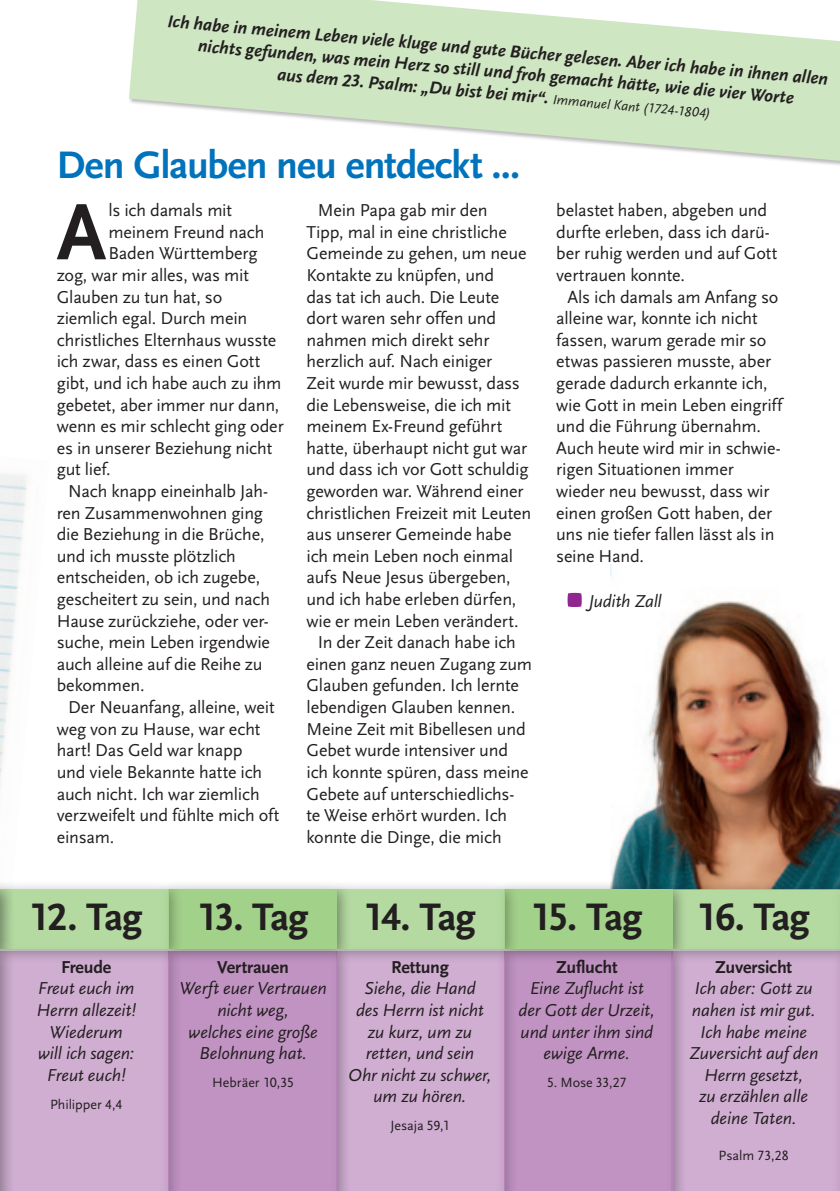
<style>
.page{position:relative;width:840px;height:1191px;background:#fff}
.page>*{position:absolute;margin:0;border:0;box-sizing:border-box;transform-origin:0 0}
.t1{font:700 83.4px "Scala Sans LF";color:#231f20}
.t2{font:700 40px "Scala Sans LF";letter-spacing:-.07em;color:#231f20}
.t3{font:700 40px "Scala Sans LF";letter-spacing:-.02em;color:#0073bc}
.t4{font:18px/21.6px "Scala Sans LF";letter-spacing:-.01em;color:#231f20}
.t5{font:italic 18px/21.6px "Scala Sans LF";letter-spacing:-.005em;color:#231f20;text-align:center}
.t6{font:italic 700 18px/21.6px "Scala Sans LF";color:#231f20;text-align:center}
.t7{font:700 18px "Scala Sans LF";letter-spacing:-.015em;color:#231f20}
.t8{font:14px "Scala Sans LF";letter-spacing:-.005em;color:#231f20}
.s1{font-weight:400;font-size:14px}
</style>
<div class="page">
<svg style="left:129px;top:0;width:710px;height:161px;fill:#cee6c1"></svg>
<img style="left:610px;top:564px;width:229px;height:315px">
<hr style="left:839px;top:951px;width:1px;height:240px;background:#b279b4">
<hr style="left:839px;top:889px;width:1px;height:59px;background:#a2d18a">
<svg style="left:567px;top:593px;width:14px;height:14px"></svg>
<div style="left:671px;top:951px;width:168px;height:240px;background:#d0aed2"></div>
<div style="left:494px;top:941px;width:193px;height:250px;background:#231f20;opacity:.5"></div>
<div style="left:503px;top:951px;width:168px;height:240px;background:#c193c3"></div>
<div style="left:662px;top:879px;width:177px;height:85px;background:#231f20;opacity:.5"></div>
<div style="left:671px;top:889px;width:168px;height:59px;background:#b4daa1"></div>
<div style="left:326px;top:941px;width:193px;height:250px;background:#231f20;opacity:.5"></div>
<div style="left:336px;top:951px;width:167px;height:240px;background:#d0aed2"></div>
<div style="left:494px;top:879px;width:193px;height:85px;background:#231f20;opacity:.5"></div>
<div style="left:503px;top:889px;width:168px;height:59px;background:#a2d18a"></div>
<div style="left:158px;top:941px;width:193px;height:250px;background:#231f20;opacity:.5"></div>
<div style="left:168px;top:951px;width:168px;height:240px;background:#c193c3"></div>
<div style="left:326px;top:879px;width:193px;height:85px;background:#231f20;opacity:.5"></div>
<div style="left:336px;top:889px;width:167px;height:59px;background:#b4daa1"></div>
<div style="left:0;top:941px;width:183px;height:250px;background:#231f20;opacity:.5"></div>
<div style="left:0;top:951px;width:168px;height:240px;background:#d0aed2"></div>
<div style="left:158px;top:879px;width:193px;height:85px;background:#231f20;opacity:.5"></div>
<div style="left:168px;top:889px;width:168px;height:59px;background:#a2d18a"></div>
<div style="left:0;top:879px;width:183px;height:85px;background:#231f20;opacity:.5"></div>
<div style="left:0;top:889px;width:168px;height:59px;background:#b4daa1"></div>
<div style="left:0;top:941px;width:16px;height:250px;background:#231f20;opacity:.5"></div>
<hr style="left:0;top:951px;width:1px;height:240px;background:#b279b4">
<div style="left:0;top:879px;width:16px;height:85px;background:#231f20;opacity:.5"></div>
<img style="left:0;top:787px;width:50px;height:132px">
<img style="left:0;top:473px;width:27px;height:314px">
<p class="t6" style="left:168px;top:10px;width:664px;rotate:5deg">Ich habe in meinem Leben viele kluge und gute Bücher gelesen. Aber ich habe in ihnen allen nichts gefunden, was mein Herz so still und froh gemacht hätte, wie die vier Worte<br>aus dem 23. Psalm: „Du bist bei mir“. <span class="s1">Immanuel Kant (1724-1804)</span></p>
<h2 class="t3" style="left:57px;top:141px;width:465px">Den Glauben neu entdeckt ...</h2>
<h1 class="t1" style="left:57px;top:182px;width:51px">A</h1>
<p class="t4" style="left:108px;top:199px;width:125px">ls ich damals mit</p>
<p class="t4" style="left:108px;top:221px;width:157px">meinem Freund nach</p>
<p class="t4" style="left:108px;top:243px;width:151px">Baden Württemberg</p>
<p class="t4" style="left:57px;top:264px;width:194px">zog, war mir alles, was mit</p>
<p class="t4" style="left:57px;top:286px;width:167px">Glauben zu tun hat, so</p>
<p class="t4" style="left:57px;top:307px;width:192px">ziemlich egal. Durch mein</p>
<p class="t4" style="left:57px;top:329px;width:221px">christliches Elternhaus wusste</p>
<p class="t4" style="left:57px;top:351px;width:205px">ich zwar, dass es einen Gott</p>
<p class="t4" style="left:57px;top:372px;width:226px">gibt, und ich habe auch zu ihm</p>
<p class="t4" style="left:57px;top:394px;width:224px">gebetet, aber immer nur dann,</p>
<p class="t4" style="left:57px;top:415px;width:228px">wenn es mir schlecht ging oder</p>
<p class="t4" style="left:57px;top:437px;width:217px">es in unserer Beziehung nicht</p>
<p class="t4" style="left:57px;top:459px;width:55px">gut lief.</p>
<p class="t4" style="left:68px;top:480px;width:201px">Nach knapp eineinhalb Jah-</p>
<p class="t4" style="left:57px;top:502px;width:208px">ren Zusammenwohnen ging</p>
<p class="t4" style="left:57px;top:523px;width:209px">die Beziehung in die Brüche,</p>
<p class="t4" style="left:57px;top:545px;width:180px">und ich musste plötzlich</p>
<p class="t4" style="left:57px;top:567px;width:205px">entscheiden, ob ich zugebe,</p>
<p class="t4" style="left:57px;top:588px;width:215px">gescheitert zu sein, und nach</p>
<p class="t4" style="left:57px;top:610px;width:213px">Hause zurückziehe, oder ver-</p>
<p class="t4" style="left:57px;top:631px;width:215px">suche, mein Leben irgendwie</p>
<p class="t4" style="left:57px;top:653px;width:207px">auch alleine auf die Reihe zu</p>
<p class="t4" style="left:57px;top:675px;width:89px">bekommen.</p>
<p class="t4" style="left:68px;top:696px;width:208px">Der Neuanfang, alleine, weit</p>
<p class="t4" style="left:57px;top:718px;width:205px">weg von zu Hause, war echt</p>
<p class="t4" style="left:57px;top:739px;width:187px">hart! Das Geld war knapp</p>
<p class="t4" style="left:57px;top:761px;width:207px">und viele Bekannte hatte ich</p>
<p class="t4" style="left:57px;top:783px;width:204px">auch nicht. Ich war ziemlich</p>
<p class="t4" style="left:57px;top:804px;width:224px">verzweifelt und fühlte mich oft</p>
<p class="t4" style="left:57px;top:826px;width:59px">einsam.</p>
<p class="t4" style="left:317px;top:199px;width:171px">Mein Papa gab mir den</p>
<p class="t4" style="left:306px;top:221px;width:202px">Tipp, mal in eine christliche</p>
<p class="t4" style="left:306px;top:243px;width:221px">Gemeinde zu gehen, um neue</p>
<p class="t4" style="left:306px;top:264px;width:189px">Kontakte zu knüpfen, und</p>
<p class="t4" style="left:306px;top:286px;width:194px">das tat ich auch. Die Leute</p>
<p class="t4" style="left:306px;top:307px;width:191px">dort waren sehr offen und</p>
<p class="t4" style="left:306px;top:329px;width:184px">nahmen mich direkt sehr</p>
<p class="t4" style="left:306px;top:351px;width:187px">herzlich auf. Nach einiger</p>
<p class="t4" style="left:306px;top:372px;width:215px">Zeit wurde mir bewusst, dass</p>
<p class="t4" style="left:306px;top:394px;width:206px">die Lebensweise, die ich mit</p>
<p class="t4" style="left:306px;top:415px;width:197px">meinem Ex-Freund geführt</p>
<p class="t4" style="left:306px;top:437px;width:222px">hatte, überhaupt nicht gut war</p>
<p class="t4" style="left:306px;top:459px;width:223px">und dass ich vor Gott schuldig</p>
<p class="t4" style="left:306px;top:480px;width:218px">geworden war. Während einer</p>
<p class="t4" style="left:306px;top:502px;width:226px">christlichen Freizeit mit Leuten</p>
<p class="t4" style="left:306px;top:523px;width:206px">aus unserer Gemeinde habe</p>
<p class="t4" style="left:306px;top:545px;width:208px">ich mein Leben noch einmal</p>
<p class="t4" style="left:306px;top:567px;width:206px">aufs Neue Jesus übergeben,</p>
<p class="t4" style="left:306px;top:588px;width:211px">und ich habe erleben dürfen,</p>
<p class="t4" style="left:306px;top:610px;width:214px">wie er mein Leben verändert.</p>
<p class="t4" style="left:317px;top:631px;width:199px">In der Zeit danach habe ich</p>
<p class="t4" style="left:306px;top:653px;width:227px">einen ganz neuen Zugang zum</p>
<p class="t4" style="left:306px;top:675px;width:214px">Glauben gefunden. Ich lernte</p>
<p class="t4" style="left:306px;top:696px;width:210px">lebendigen Glauben kennen.</p>
<p class="t4" style="left:306px;top:718px;width:221px">Meine Zeit mit Bibellesen und</p>
<p class="t4" style="left:306px;top:739px;width:203px">Gebet wurde intensiver und</p>
<p class="t4" style="left:306px;top:761px;width:223px">ich konnte spüren, dass meine</p>
<p class="t4" style="left:306px;top:783px;width:209px">Gebete auf unterschiedlichs-</p>
<p class="t4" style="left:306px;top:804px;width:202px">te Weise erhört wurden. Ich</p>
<p class="t4" style="left:306px;top:826px;width:197px">konnte die Dinge, die mich</p>
<p class="t4" style="left:556px;top:199px;width:222px">belastet haben, abgeben und durfte erleben, dass ich darü&shy;ber ruhig werden und auf Gott vertrauen konnte.</p>
<p class="t4" style="left:556px;top:286px;width:227px;text-indent:11px">Als ich damals am Anfang so alleine war, konnte ich nicht fassen, warum gerade mir so etwas passieren musste, aber gerade dadurch erkannte ich, wie Gott in mein Leben eingriff und die Führung übernahm.<br>Auch heute wird mir in schwie&shy;rigen Situationen immer wieder neu bewusst, dass wir einen großen Gott haben, der uns nie tiefer fallen lässt als in seine Hand.</p>
<p class="t5" style="left:588px;top:590px;width:74px">Judith Zall</p>
<h2 class="t2" style="left:30px;top:892px;width:114px">12. Tag</h2>
<p class="t7" style="left:61px;top:956px;width:52px">Freude</p>
<p class="t5" style="left:36px;top:977px;width:101px">Freut euch im<br>Herrn allezeit!<br>Wiederum will ich sagen:<br>Freut euch!</p>
<p class="t8" style="left:50px;top:1095px;width:74px">Philipper 4,4</p>
<h2 class="t2" style="left:197px;top:892px;width:112px">13. Tag</h2>
<p class="t7" style="left:217px;top:956px;width:73px">Vertrauen</p>
<p class="t5" style="left:179px;top:977px;width:149px">Werft euer Vertrauen nicht weg,<br>welches eine große<br>Belohnung hat.</p>
<p class="t8" style="left:212px;top:1074px;width:83px">Hebräer 10,35</p>
<h2 class="t2" style="left:364px;top:892px;width:113px">14. Tag</h2>
<p class="t7" style="left:391px;top:956px;width:59px">Rettung</p>
<p class="t5" style="left:348px;top:977px;width:145px">Siehe, die Hand<br>des Herrn ist nicht zu kurz, um zu retten, und sein<br>Ohr nicht zu schwer, um zu hören.</p>
<p class="t8" style="left:390px;top:1117px;width:61px">Jesaja 59,1</p>
<h2 class="t2" style="left:531px;top:892px;width:112px">15. Tag</h2>
<p class="t7" style="left:555px;top:956px;width:63px">Zuflucht</p>
<p class="t5" style="left:518px;top:977px;width:138px">Eine Zuflucht ist der Gott der Urzeit, und unter ihm sind ewige Arme.</p>
<p class="t8" style="left:546px;top:1074px;width:81px">5. Mose 33,27</p>
<h2 class="t2" style="left:697px;top:892px;width:114px">16. Tag</h2>
<p class="t7" style="left:715px;top:956px;width:78px">Zuversicht</p>
<p class="t5" style="left:688px;top:977px;width:130px">Ich aber: Gott zu nahen ist mir gut.<br>Ich habe meine<br>Zuversicht auf den<br>Herrn gesetzt,<br>zu erzählen alle deine Taten.</p>
<p class="t8" style="left:718px;top:1146px;width:72px">Psalm 73,28</p>
</div>
